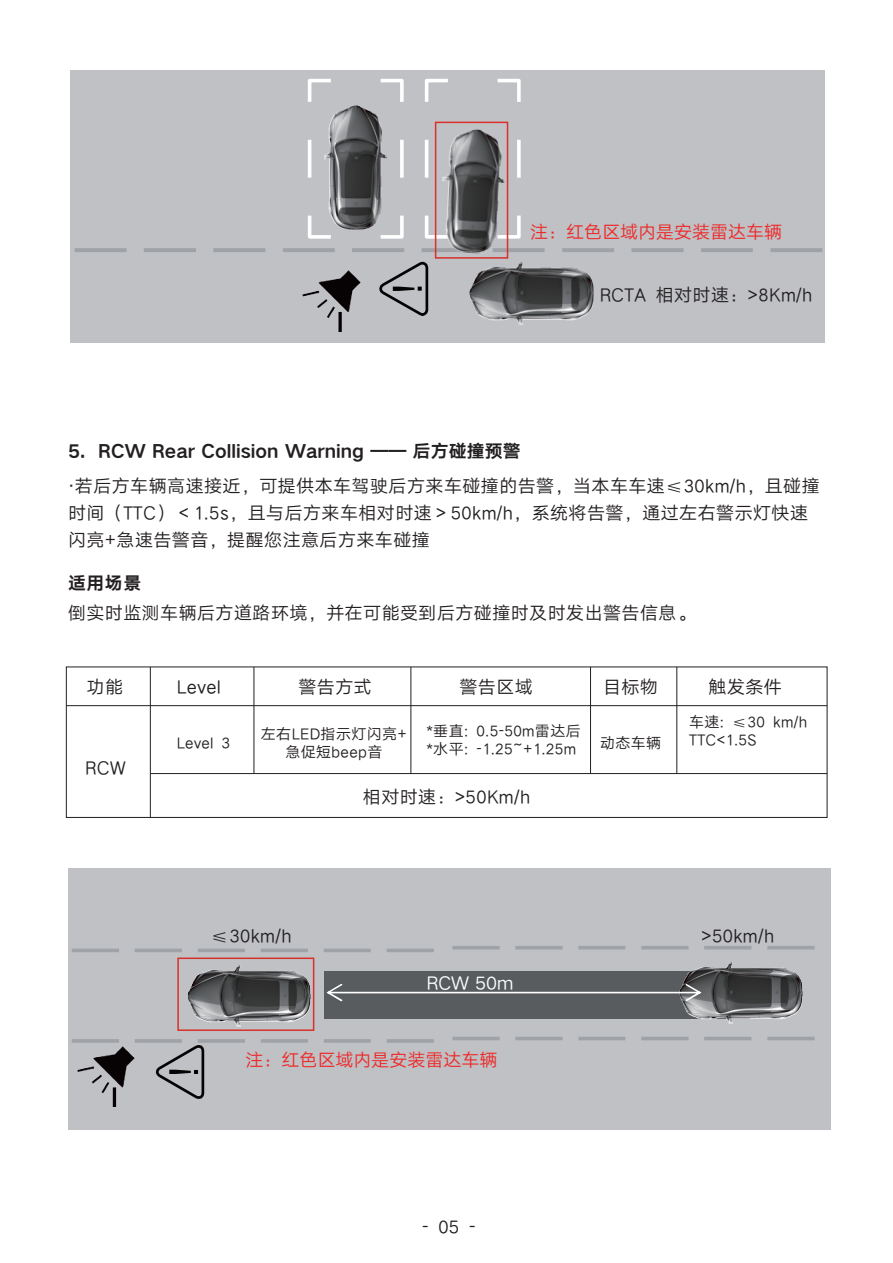
<style>
.page{position:relative;width:893px;height:1263px;background:#fff}
.page>*{position:absolute;margin:0;border:0;box-sizing:border-box;transform-origin:0 0}
.t1{font:18px/27px "HY Qi Hei EZS";letter-spacing:.025em;color:#231f20}
.t2{font:18px "HY Qi Hei GEW";color:#221f21}
.t3{font:18px "HY Qi Hei EZS";color:#ee2928}
.t4{font:18px "HY Qi Hei EZS";color:#fff}
.t5{font:18px "HY Qi Hei GEW";color:#231f20}
.t6{font:15px/18px "HY Qi Hei EZS";letter-spacing:.025em;color:#231f20}
</style>
<div class="page">
<div style="left:68px;top:868px;width:762px;height:261px;background:#bfc1c5"></div>
<hr style="left:72px;top:1039px;width:47px;height:4px;background:#9fa3a8">
<hr style="left:135px;top:1039px;width:47px;height:4px;background:#9fa3a8">
<hr style="left:198px;top:1039px;width:47px;height:4px;background:#9fa3a8">
<hr style="left:261px;top:1039px;width:47px;height:4px;background:#9fa3a8">
<hr style="left:324px;top:1039px;width:47px;height:4px;background:#9fa3a8">
<hr style="left:387px;top:1039px;width:47px;height:4px;background:#9fa3a8">
<svg style="left:72px;top:948px;width:47px;height:4px"></svg>
<svg style="left:135px;top:948px;width:47px;height:4px"></svg>
<svg style="left:198px;top:948px;width:47px;height:4px"></svg>
<svg style="left:261px;top:948px;width:47px;height:4px"></svg>
<svg style="left:324px;top:948px;width:47px;height:4px"></svg>
<svg style="left:387px;top:948px;width:47px;height:4px"></svg>
<hr style="left:452px;top:1037px;width:48px;height:3px;background:#9fa3a8">
<hr style="left:515px;top:1037px;width:48px;height:3px;background:#9fa3a8">
<hr style="left:578px;top:1037px;width:47px;height:3px;background:#9fa3a8">
<hr style="left:641px;top:1037px;width:48px;height:3px;background:#9fa3a8">
<hr style="left:704px;top:1037px;width:47px;height:3px;background:#9fa3a8">
<hr style="left:767px;top:1037px;width:48px;height:3px;background:#9fa3a8">
<hr style="left:452px;top:946px;width:48px;height:3px;background:#9fa3a8">
<hr style="left:515px;top:946px;width:48px;height:3px;background:#9fa3a8">
<hr style="left:578px;top:946px;width:47px;height:3px;background:#9fa3a8">
<hr style="left:641px;top:946px;width:48px;height:3px;background:#9fa3a8">
<hr style="left:704px;top:946px;width:47px;height:3px;background:#9fa3a8">
<hr style="left:767px;top:946px;width:48px;height:3px;background:#9fa3a8">
<svg style="left:155px;top:1045px;width:50px;height:54px"></svg>
<img style="left:77px;top:1046px;width:58px;height:60px">
<img style="left:188px;top:965px;width:123px;height:61px">
<div style="left:324px;top:971px;width:425px;height:48px;background:#595c5f"></div>
<img style="left:682px;top:962px;width:120px;height:61px">
<svg style="left:326px;top:984px;width:375px;height:17px"></svg>
<div style="left:71px;top:71px;width:753px;height:272px;background:#bfc1c5"></div>
<hr style="left:75px;top:248px;width:52px;height:4px;background:#9fa3a8">
<hr style="left:144px;top:248px;width:52px;height:4px;background:#9fa3a8">
<hr style="left:213px;top:248px;width:53px;height:4px;background:#9fa3a8">
<hr style="left:283px;top:248px;width:52px;height:4px;background:#9fa3a8">
<hr style="left:352px;top:248px;width:52px;height:4px;background:#9fa3a8">
<hr style="left:422px;top:248px;width:52px;height:4px;background:#9fa3a8">
<hr style="left:493px;top:248px;width:52px;height:4px;background:#9fa3a8">
<hr style="left:562px;top:248px;width:52px;height:4px;background:#9fa3a8">
<hr style="left:631px;top:248px;width:53px;height:4px;background:#9fa3a8">
<hr style="left:701px;top:248px;width:52px;height:4px;background:#9fa3a8">
<hr style="left:770px;top:248px;width:52px;height:4px;background:#9fa3a8">
<img style="left:325px;top:106px;width:62px;height:124px">
<svg style="left:379px;top:261px;width:50px;height:55px"></svg>
<img style="left:470px;top:262px;width:124px;height:62px">
<img style="left:302px;top:271px;width:58px;height:60px">
<div style="left:66px;top:667px;width:761px;height:151px;border:1px solid #231f20"></div>
<hr style="left:150px;top:773px;width:677px;height:1px;background:#231f20">
<hr style="left:66px;top:705px;width:761px;height:1px;background:#231f20">
<hr style="left:677px;top:667px;width:1px;height:106px;background:#231f20">
<hr style="left:590px;top:667px;width:1px;height:106px;background:#231f20">
<hr style="left:411px;top:667px;width:1px;height:106px;background:#231f20">
<hr style="left:254px;top:667px;width:1px;height:106px;background:#231f20">
<hr style="left:150px;top:667px;width:1px;height:150px;background:#231f20">
<div style="left:177px;top:957px;width:137px;height:74px;border:2px solid #da2f2b"></div>
<svg style="left:307px;top:212px;width:27px;height:27px"></svg>
<svg style="left:308px;top:139px;width:3px;height:39px"></svg>
<svg style="left:307px;top:78px;width:24px;height:24px"></svg>
<svg style="left:380px;top:78px;width:24px;height:24px"></svg>
<svg style="left:400px;top:140px;width:4px;height:38px"></svg>
<svg style="left:377px;top:212px;width:27px;height:27px"></svg>
<svg style="left:425px;top:212px;width:10px;height:28px"></svg>
<svg style="left:425px;top:139px;width:3px;height:39px"></svg>
<svg style="left:425px;top:78px;width:23px;height:24px"></svg>
<svg style="left:497px;top:78px;width:24px;height:24px"></svg>
<svg style="left:517px;top:140px;width:4px;height:38px"></svg>
<svg style="left:508px;top:212px;width:13px;height:28px"></svg>
<div style="left:435px;top:122px;width:73px;height:137px;border:2px solid #da2f2b"></div>
<img style="left:438px;top:128px;width:69px;height:127px">
<p class="t3" style="left:530px;top:223px;width:253px">注：红色区域内是安装雷达车辆</p>
<p class="t1" style="left:600px;top:282px;width:214px">RCTA 相对时速：&gt;8Km/h</p>
<p class="t2" style="left:68px;top:437px;width:454px">5. RCW Rear Collision Warning —— 后方碰撞预警</p>
<p class="t1" style="left:68px;top:473px;width:753px">·若后方车辆高速接近，可提供本车驾驶后方来车碰撞的告警，当本车车速≤30km/h，且碰撞时间（TTC）＜1.5s，且与后方来车相对时速＞50km/h，系统将告警，通过左右警示灯快速闪亮+急速告警音，提醒您注意后方来车碰撞</p>
<p class="t5" style="left:68px;top:570px;width:75px">适用场景</p>
<p class="t1" style="left:68px;top:600px;width:628px">倒实时监测车辆后方道路环境，并在可能受到后方碰撞时及时发出警告信息。</p>
<p class="t1" style="left:87px;top:674px;width:38px">功能</p>
<p class="t1" style="left:85px;top:755px;width:42px">RCW</p>
<p class="t1" style="left:177px;top:674px;width:45px">Level</p>
<p class="t6" style="left:177px;top:734px;width:55px">Level 3</p>
<p class="t1" style="left:298px;top:674px;width:75px">警告方式</p>
<p class="t6" style="left:261px;top:725px;width:147px;text-align:center">左右LED指示灯闪亮+急促短beep音</p>
<p class="t1" style="left:459px;top:674px;width:75px">警告区域</p>
<p class="t1" style="left:603px;top:674px;width:56px">目标物</p>
<p class="t1" style="left:709px;top:674px;width:75px">触发条件</p>
<p class="t6" style="left:426px;top:722px;width:156px">*垂直: 0.5-50m雷达后*水平: -1.25~+1.25m</p>
<p class="t6" style="left:689px;top:713px;width:120px">车速: ≤30 km/h</p>
<p class="t6" style="left:600px;top:734px;width:63px">动态车辆</p>
<p class="t6" style="left:689px;top:731px;width:69px">TTC&lt;1.5S</p>
<p class="t1" style="left:363px;top:784px;width:169px">相对时速：&gt;50Km/h</p>
<p class="t1" style="left:211px;top:923px;width:82px">≤30km/h</p>
<p class="t1" style="left:701px;top:923px;width:74px">&gt;50km/h</p>
<p class="t4" style="left:426px;top:972px;width:89px">SDX!61n</p>
<p class="t3" style="left:245px;top:1050px;width:253px">注：红色区域内是安装雷达车辆</p>
<p class="t1" style="left:422px;top:1215px;width:55px">- 05 -</p>
</div>
